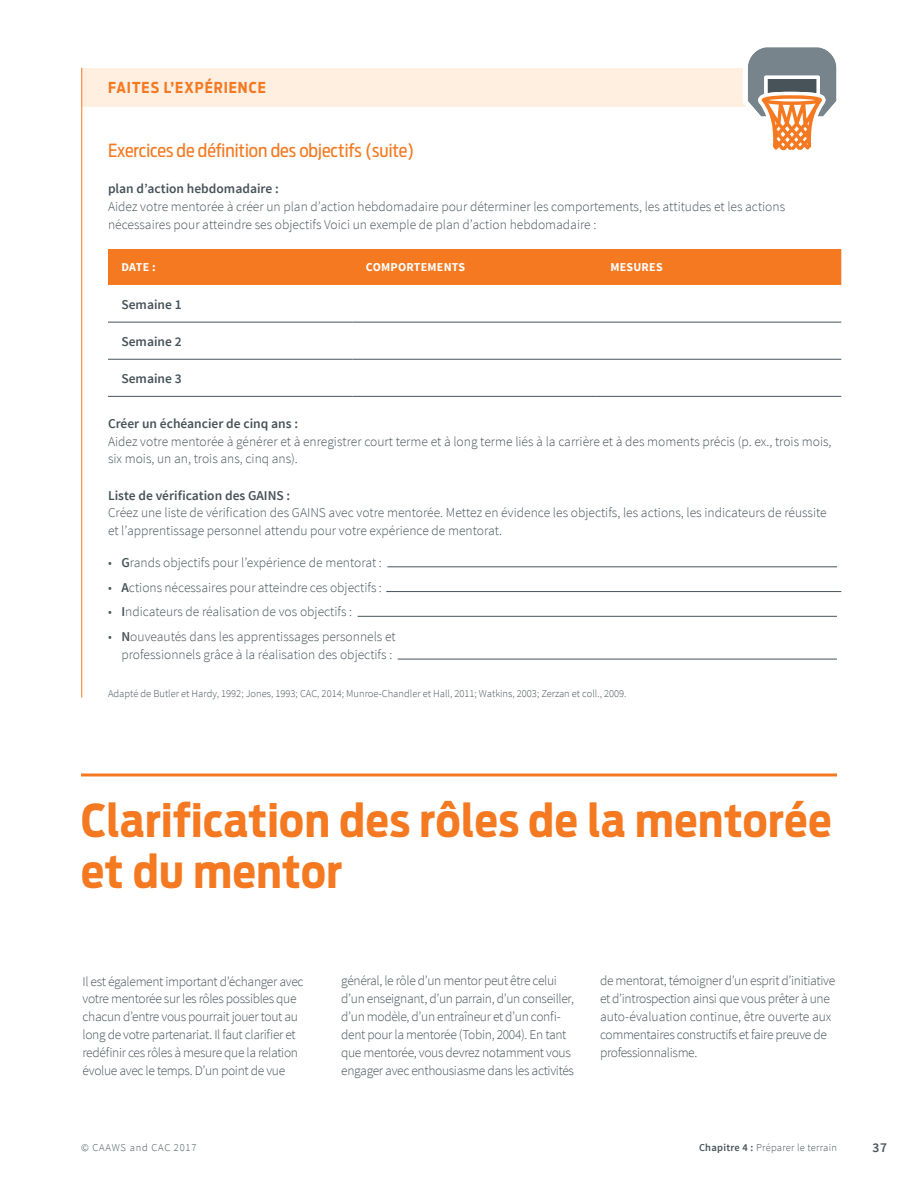
<style>
.page{position:relative;width:918px;height:1188px;background:#fff}
.page>*{position:absolute;margin:0;border:0;box-sizing:border-box;transform-origin:0 0}
.t1{font:700 45px/51px "Antenna Cond";letter-spacing:.01em;color:#f47921}
.t2{font:18px "Antenna Cond";color:#f47921}
.t3{font:700 15px "Antenna Cond";letter-spacing:.065em;color:#f47921}
.t4{font:300 13.5px/18px "Source Sans Pro";letter-spacing:-.01em;color:#475359}
.t5{font:600 13.5px "Source Sans Pro";color:#475359}
.t6{font:700 12px "Source Sans Pro";letter-spacing:.02em;color:#fff}
.t7{font:300 10.5px "Source Sans Pro";color:#475359}
.t8{font:300 10.5px "Source Sans Pro";letter-spacing:.025em;color:#475359}
.t9{font:300 10.5px "Source Sans Pro";letter-spacing:.075em;color:#475359}
.s1{font-weight:600}
</style>
<div class="page">
<div style="left:82px;top:68px;width:676px;height:38px;background:#feefe1"></div>
<div style="left:108px;top:249px;width:733px;height:36px;background:#f47921"></div>
<hr style="left:108px;top:322px;width:244px;height:1px;background:#475359">
<hr style="left:352px;top:322px;width:245px;height:1px;background:#475359">
<hr style="left:597px;top:322px;width:244px;height:1px;background:#475359">
<hr style="left:108px;top:359px;width:244px;height:1px;background:#475359">
<hr style="left:352px;top:359px;width:245px;height:1px;background:#475359">
<hr style="left:597px;top:359px;width:244px;height:1px;background:#475359">
<hr style="left:108px;top:396px;width:244px;height:1px;background:#475359">
<hr style="left:352px;top:396px;width:245px;height:1px;background:#475359">
<hr style="left:597px;top:396px;width:244px;height:1px;background:#475359">
<hr style="left:387px;top:567px;width:450px;height:1px;background:#475359">
<hr style="left:386px;top:591px;width:455px;height:1px;background:#475359">
<hr style="left:358px;top:616px;width:479px;height:1px;background:#475359">
<hr style="left:398px;top:659px;width:439px;height:1px;background:#475359">
<hr style="left:81px;top:68px;width:1px;height:629px;background:#f47921">
<svg style="left:743px;top:47px;width:94px;height:104px"></svg>
<hr style="left:81px;top:773px;width:756px;height:3px;background:#f47921">
<p class="t3" style="left:108px;top:78px;width:159px">FAITES L’EXPÉRIENCE</p>
<h2 class="t2" style="left:108px;top:140px;width:308px">Exercices de définition des objectifs (suite)</h2>
<p class="t5" style="left:108px;top:180px;width:172px">plan d’action hebdomadaire :</p>
<p class="t4" style="left:108px;top:198px;width:679px">Aidez votre mentorée à créer un plan d’action hebdomadaire pour déterminer les comportements, les attitudes et les actions nécessaires pour atteindre ses objectifs Voici un exemple de plan d’action hebdomadaire :</p>
<p class="t6" style="left:122px;top:260px;width:36px">DATE :</p>
<p class="t6" style="left:366px;top:260px;width:101px">COMPORTEMENTS</p>
<p class="t6" style="left:610px;top:260px;width:54px">MESURES</p>
<p class="t5" style="left:122px;top:296px;width:62px">Semaine 1</p>
<p class="t5" style="left:122px;top:333px;width:62px">Semaine 2</p>
<p class="t5" style="left:122px;top:370px;width:62px">Semaine 3</p>
<p class="t5" style="left:108px;top:415px;width:192px">Créer un échéancier de cinq ans :</p>
<p class="t4" style="left:108px;top:432px;width:725px">Aidez votre mentorée à générer et à enregistrer court terme et à long terme liés à la carrière et à des moments précis (p. ex., trois mois, six mois, un an, trois ans, cinq ans).</p>
<p class="t5" style="left:108px;top:487px;width:184px">Liste de vérification des GAINS :</p>
<p class="t4" style="left:108px;top:504px;width:720px">Créez une liste de vérification des GAINS avec votre mentorée. Mettez en évidence les objectifs, les actions, les indicateurs de réussite et l’apprentissage personnel attendu pour votre expérience de mentorat.</p>
<p class="t4" style="left:108px;top:554px;width:275px">• <span class="s1">G</span>rands objectifs pour l’expérience de mentorat :</p>
<p class="t4" style="left:108px;top:578px;width:275px">• <span class="s1">A</span>ctions nécessaires pour atteindre ces objectifs :</p>
<p class="t4" style="left:108px;top:603px;width:246px">• <span class="s1">I</span>ndicateurs de réalisation de vos objectifs :</p>
<p class="t4" style="left:108px;top:628px;width:289px;text-align:right">• <span class="s1">N</span>ouveautés dans les apprentissages personnels et professionnels grâce à la réalisation des objectifs :</p>
<p class="t7" style="left:108px;top:688px;width:520px">Adapté de Butler et Hardy, 1992; Jones, 1993; CAC, 2014; Munroe-Chandler et Hall, 2011; Watkins, 2003; Zerzan et coll., 2009.</p>
<h1 class="t1" style="left:81px;top:796px;width:752px">Clarification des rôles de la mentorée et du mentor</h1>
<p class="t4" style="left:82px;top:972px;width:223px">Il est également important d’échanger avec votre mentorée sur les rôles possibles que chacun d’entre vous pourrait jouer tout au long de votre partenariat. Il faut clarifier et redéfinir ces rôles à mesure que la relation évolue avec le temps. D’un point de vue</p>
<p class="t4" style="left:341px;top:972px;width:234px">général, le rôle d’un mentor peut être celui d’un enseignant, d’un parrain, d’un conseiller, d’un modèle, d’un entraîneur et d’un confi&shy;dent pour la mentorée (Tobin, 2004). En tant que mentorée, vous devrez notamment vous engager avec enthousiasme dans les activités</p>
<p class="t4" style="left:600px;top:972px;width:237px">de mentorat, témoigner d’un esprit d’initiative et d’introspection ainsi que vous prêter à une auto-évaluation continue, être ouverte aux commentaires constructifs et faire preuve de professionnalisme.</p>
<p class="t9" style="left:81px;top:1141px;width:117px">© CAAWS and CAC 2017</p>
<p class="t8" style="left:699px;top:1141px;width:139px"><span class="s1">Chapitre 4 :</span> Préparer le terrain</p>
<p class="t5" style="left:873px;top:1139px;width:16px">37</p>
</div>
